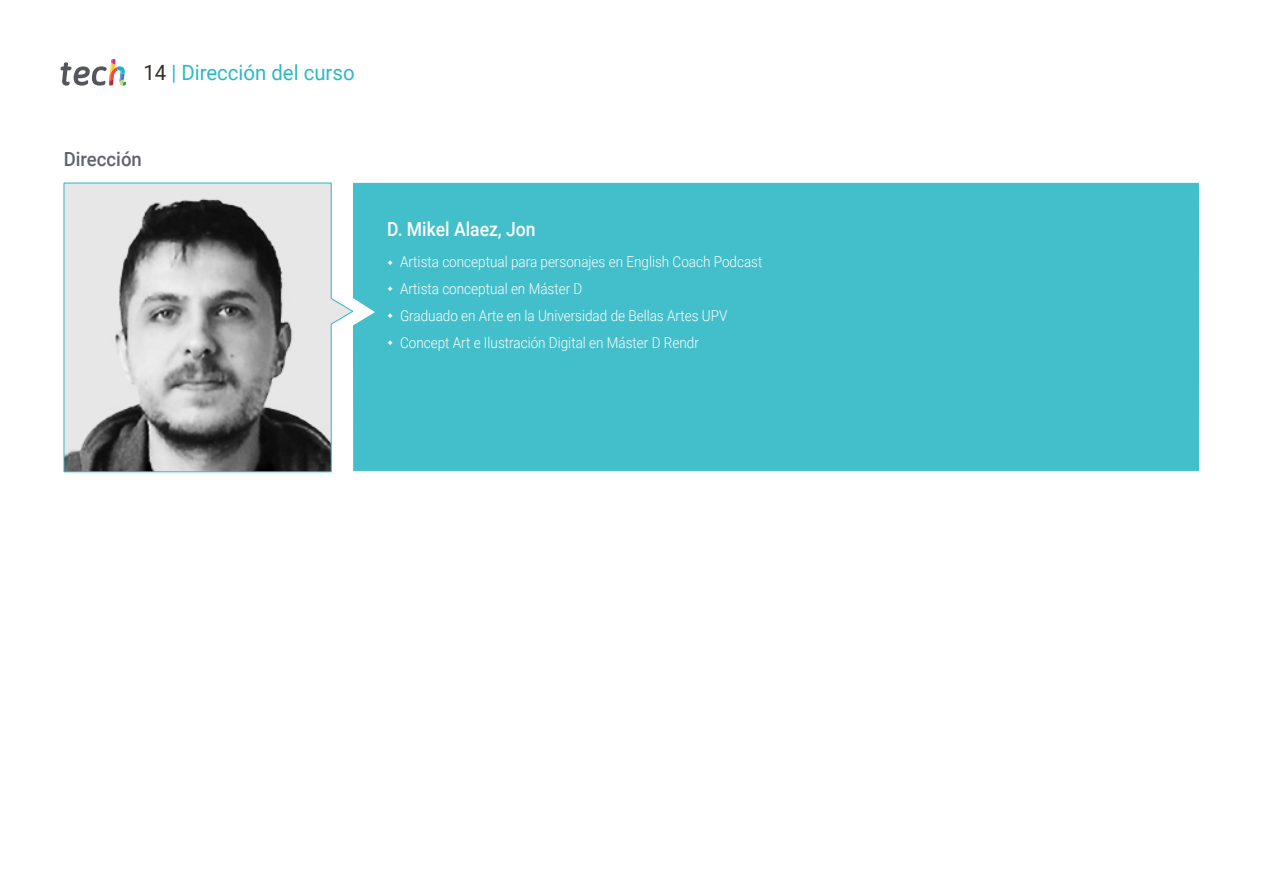
<style>
.page{position:relative;width:1263px;height:893px;background:#fff}
.page>*{position:absolute;margin:0;border:0;box-sizing:border-box;transform-origin:0 0}
.t1{font:21px "Roboto";color:#2db8c5}
.t2{font:500 19.5px "Roboto";color:#fff;scale:.9 1}
.t3{font:500 19.5px "Roboto";color:#61646a;scale:.95 1}
.t4{font:300 15px/26.7px "Roboto";color:#fff;scale:.9 1}
.s1{color:#312e20}
</style>
<div class="page">
<svg style="left:61px;top:59px;width:65px;height:27px"></svg>
<div style="left:353px;top:183px;width:846px;height:288px;background:#42bfca"></div>
<svg style="left:64px;top:183px;width:289px;height:289px;background:#aaabac"></svg>
<svg style="left:388px;top:260px;width:5px;height:5px"></svg>
<svg style="left:388px;top:286px;width:5px;height:5px"></svg>
<svg style="left:388px;top:313px;width:5px;height:5px"></svg>
<svg style="left:388px;top:340px;width:5px;height:5px"></svg>
<h1 class="t1" style="left:144px;top:57px;width:213px"><span class="s1">14</span> | Dirección del curso</h1>
<h2 class="t3" style="left:64px;top:145px;width:84px">Dirección</h2>
<h2 class="t2" style="left:387px;top:215px;width:166px">D. Mikel Alaez, Jon</h2>
<p class="t4" style="left:400px;top:248px;width:404px">Artista conceptual para personajes en English Coach Podcast Artista conceptual en Máster D<br>Graduado en Arte en la Universidad de Bellas Artes UPV Concept Art e Ilustración Digital en Máster D Rendr</p>
</div>
